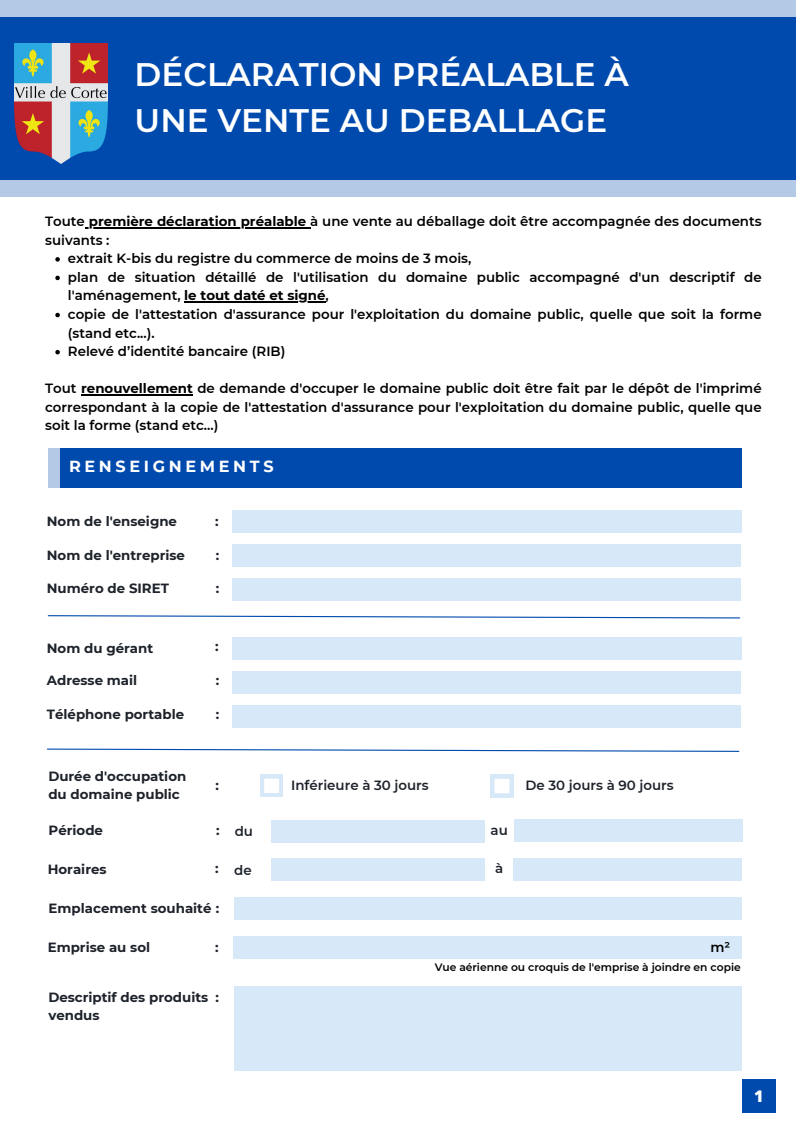
<style>
.page{position:relative;width:796px;height:1125px;background:#fff}
.page>*{position:absolute;margin:0;border:0;box-sizing:border-box;transform-origin:0 0}
.t1{font:600 32.55px/45.1px "Montserrat";color:#fff}
.t2{font:700 16.05px "Montserrat";letter-spacing:.23em;color:#fff}
.t3{font:800 16.05px "Open Sans";color:#fff}
.t4{font:600 13.35px/18.6px "Montserrat";color:#000}
.t5{font:700 13.35px/18.1px "Montserrat";color:#1e232b}
.t6{font:600 13.35px "Montserrat";color:#1e232b}
.t7{font:600 10.73px "Montserrat";color:#000}
.s1{font-weight:700}
</style>
<div class="page">
<div style="left:0;top:0;width:795px;height:196px;background:#b3c9e6"></div>
<div style="left:0;top:17px;width:795px;height:163px;background:#004aad"></div>
<div style="left:232px;top:511px;width:509px;height:22px;background:#d7e9f8"></div>
<div style="left:232px;top:544px;width:508px;height:23px;background:#d7e9f8"></div>
<div style="left:48px;top:449px;width:27px;height:39px;background:#b3c9e6"></div>
<div style="left:60px;top:449px;width:681px;height:39px;background:#004aad"></div>
<div style="left:232px;top:578px;width:509px;height:23px;background:#d7e9f8"></div>
<div style="left:232px;top:637px;width:509px;height:23px;background:#d7e9f8"></div>
<div style="left:232px;top:671px;width:508px;height:23px;background:#d7e9f8"></div>
<div style="left:232px;top:705px;width:509px;height:23px;background:#d7e9f8"></div>
<svg style="left:47px;top:615px;width:693px;height:4px"></svg>
<div style="left:271px;top:858px;width:213px;height:23px;background:#d7e9f8"></div>
<svg style="left:47px;top:748px;width:692px;height:4px"></svg>
<div style="left:513px;top:858px;width:228px;height:23px;background:#d7e9f8"></div>
<img style="left:14px;top:44px;width:93px;height:119px">
<div style="left:271px;top:820px;width:214px;height:23px;background:#d7e9f8"></div>
<div style="left:514px;top:819px;width:229px;height:23px;background:#d7e9f8"></div>
<div style="left:235px;top:897px;width:506px;height:23px;background:#d7e9f8"></div>
<div style="left:234px;top:936px;width:507px;height:23px;background:#d7e9f8"></div>
<div style="left:234px;top:987px;width:507px;height:84px;background:#d7e9f8"></div>
<div style="left:742px;top:1080px;width:33px;height:33px;background:#004aad"></div>
<svg style="left:490px;top:775px;width:23px;height:22px"></svg>
<svg style="left:55px;top:257px;width:5px;height:5px"></svg>
<svg style="left:55px;top:276px;width:5px;height:4px"></svg>
<hr style="left:184px;top:302px;width:141px;height:1px;background:#000">
<svg style="left:55px;top:313px;width:5px;height:4px"></svg>
<svg style="left:55px;top:350px;width:5px;height:4px"></svg>
<hr style="left:85px;top:227px;width:225px;height:1px;background:#000">
<hr style="left:81px;top:394px;width:112px;height:1px;background:#000">
<svg style="left:260px;top:775px;width:23px;height:22px"></svg>
<p class="t1" style="left:135px;top:52px;width:495px">DÉCLARATION PRÉALABLE À<br>UNE VENTE AU DEBALLAGE</p>
<p class="t4" style="left:45px;top:212px;width:717px">Toute <span class="s1">première déclaration préalable</span> à une vente au déballage doit être accompagnée des documents suivants :</p>
<p class="t4" style="left:68px;top:249px;width:405px">extrait K-bis du registre du commerce de moins de 3 mois,</p>
<p class="t4" style="left:68px;top:268px;width:695px">plan de situation détaillé de l'utilisation du domaine public accompagné d'un descriptif de l'aménagement, <span class="s1">le tout daté et signé</span>,</p>
<p class="t4" style="left:68px;top:305px;width:695px">copie de l'attestation d'assurance pour l'exploitation du domaine public, quelle que soit la forme (stand etc...).</p>
<p class="t4" style="left:68px;top:342px;width:219px">Relevé d’identité bancaire (RIB)</p>
<p class="t4" style="left:45px;top:379px;width:717px;text-align:justify">Tout <span class="s1">renouvellement</span> de demande d'occuper le domaine public doit être fait par le dépôt de l'imprimé correspondant à la copie de l'attestation d'assurance pour l'exploitation du domaine public, quelle que soit la forme (stand etc...)</p>
<p class="t2" style="left:69px;top:457px;width:206px">RENSEIGNEMENTS</p>
<p class="t5" style="left:47px;top:512px;width:132px">Nom de l'enseigne</p>
<p class="t5" style="left:47px;top:546px;width:140px">Nom de l'entreprise</p>
<p class="t5" style="left:47px;top:580px;width:124px">Numéro de SIRET</p>
<p class="t5" style="left:47px;top:639px;width:108px">Nom du gérant</p>
<p class="t5" style="left:47px;top:671px;width:92px">Adresse mail</p>
<p class="t5" style="left:47px;top:705px;width:139px">Téléphone portable</p>
<p class="t5" style="left:48px;top:767px;width:139px">Durée d'occupation</p>
<p class="t5" style="left:48px;top:785px;width:133px">du domaine public</p>
<p class="t5" style="left:215px;top:512px;width:5px">:</p>
<p class="t5" style="left:216px;top:546px;width:5px">:</p>
<p class="t5" style="left:216px;top:580px;width:5px">:</p>
<p class="t5" style="left:215px;top:637px;width:5px">:</p>
<p class="t5" style="left:216px;top:671px;width:5px">:</p>
<p class="t5" style="left:216px;top:705px;width:5px">:</p>
<p class="t5" style="left:215px;top:776px;width:5px">:</p>
<p class="t6" style="left:291px;top:777px;width:139px">Inférieure à 30 jours</p>
<p class="t6" style="left:525px;top:777px;width:150px">De 30 jours à 90 jours</p>
<p class="t5" style="left:49px;top:821px;width:56px">Période</p>
<p class="t5" style="left:216px;top:821px;width:5px">:</p>
<p class="t6" style="left:235px;top:823px;width:20px">du</p>
<p class="t6" style="left:490px;top:822px;width:19px">au</p>
<p class="t5" style="left:48px;top:860px;width:60px">Horaires</p>
<p class="t6" style="left:234px;top:862px;width:19px">de</p>
<p class="t6" style="left:495px;top:860px;width:10px">à</p>
<p class="t5" style="left:215px;top:860px;width:5px">:</p>
<p class="t5" style="left:49px;top:899px;width:172px">Emplacement souhaité :</p>
<p class="t5" style="left:48px;top:938px;width:104px">Emprise au sol</p>
<p class="t5" style="left:215px;top:938px;width:5px">:</p>
<p class="t4" style="left:710px;top:938px;width:21px">m²</p>
<p class="t7" style="left:434px;top:961px;width:307px">Vue aérienne ou croquis de l'emprise à joindre en copie</p>
<p class="t5" style="left:48px;top:988px;width:161px">Descriptif des produits vendus</p>
<p class="t5" style="left:215px;top:988px;width:5px">:</p>
<p class="t3" style="left:754px;top:1085px;width:11px">1</p>
</div>
